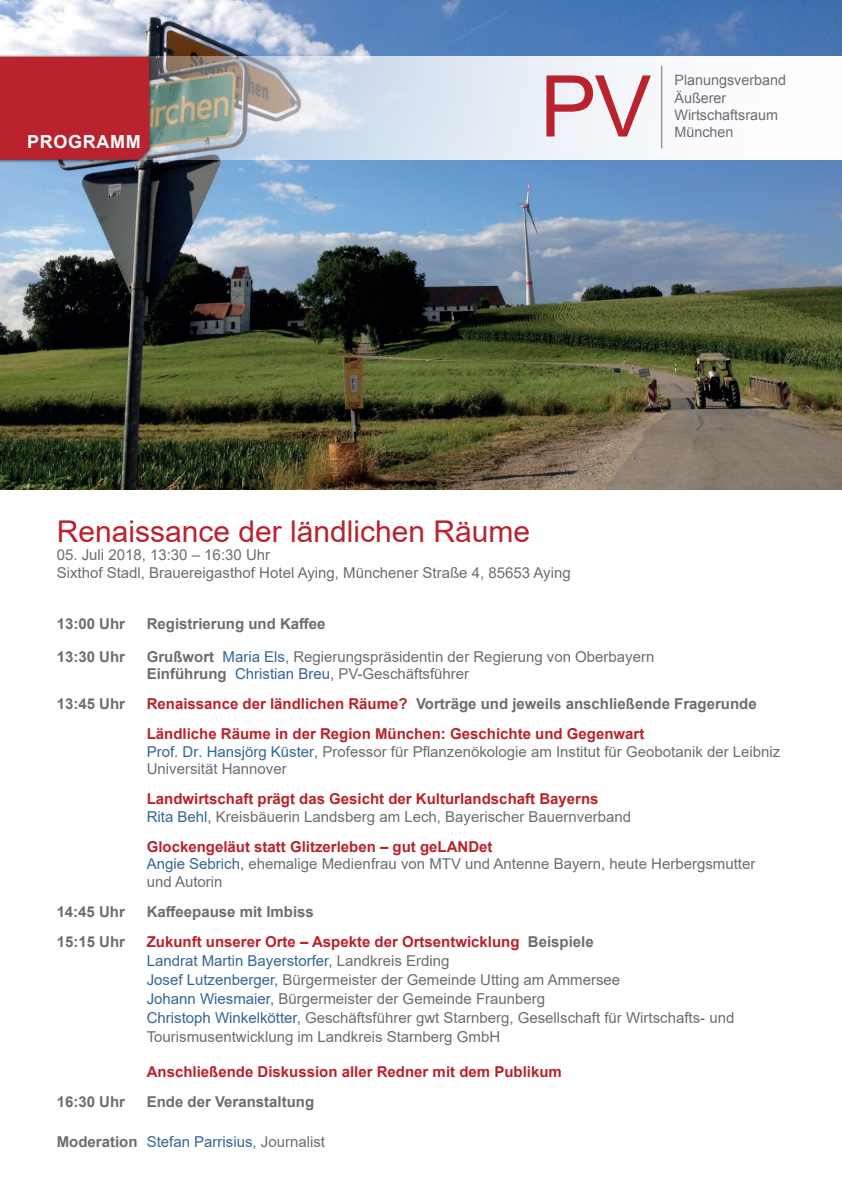
<style>
.page{position:relative;width:842px;height:1192px;background:#fff}
.page>*{position:absolute;margin:0;border:0;box-sizing:border-box;transform-origin:0 0}
.t1{font:85.35px "Arial";color:#ba222d}
.t2{font:30px "Arial";color:#ba222d}
.t3{font:700 18px "Arial";letter-spacing:.035em;color:#fff}
.t4{font:15px/19px "Arial";color:#6c6d70}
.t5{font:700 15px/30px "Arial";color:#ba222d}
.t6{font:700 15px "Arial";color:#6c6d70}
.t7{font:15px "Arial";color:#356695}
.t8{font:14.35px/17.2px "Arial";color:#6c6d70}
.s1{font-weight:700}
.s2{color:#356695}
.s3{color:#6c6d70}
.s4{font-weight:400;color:#356695}
.s5{font-weight:400;color:#6c6d70}
.s6{font-weight:700;color:#ba222d}
.s7{font-weight:700;color:#6c6d70}
</style>
<div class="page">
<img style="left:0;top:0;width:842px;height:490px">
<svg style="left:152px;top:57px;width:690px;height:103px"></svg>
<hr style="left:661px;top:66px;width:1px;height:82px;background:#939598">
<div style="left:0;top:54px;width:152px;height:109px;background:#231f20;opacity:.75"></div>
<div style="left:0;top:57px;width:149px;height:103px;background:#ba222d"></div>
<p class="t3" style="left:27px;top:129px;width:115px">PROGRAMM</p>
<h1 class="t1" style="left:540px;top:51px;width:113px">PV</h1>
<p class="t8" style="left:674px;top:72px;width:113px">Planungsverband<br>Äußerer<br>Wirtschaftsraum<br>München</p>
<h2 class="t2" style="left:57px;top:511px;width:475px">Renaissance der ländlichen Räume</h2>
<p class="t4" style="left:57px;top:546px;width:515px;line-height:18px">05. Juli 2018, 13:30 – 16:30 Uhr<br>Sixthof Stadl, Brauereigasthof Hotel Aying, Münchener Straße 4, 85653 Aying</p>
<p class="t6" style="left:57px;top:613px;width:70px">13:00 Uhr</p>
<p class="t6" style="left:147px;top:613px;width:180px">Registrierung und Kaffee</p>
<p class="t6" style="left:57px;top:646px;width:70px">13:30 Uhr</p>
<p class="t4" style="left:147px;top:647px;width:509px;line-height:17.5px"><span class="s1">Grußwort</span> <span class="s2">Maria Els,</span> Regierungspräsidentin der Regierung von Oberbayern<br><span class="s1">Einführung</span> <span class="s2">Christian Breu,</span> PV-Geschäftsführer</p>
<p class="t6" style="left:57px;top:693px;width:70px">13:45 Uhr</p>
<p class="t5" style="left:147px;top:689px;width:611px">Renaissance der ländlichen Räume? <span class="s3">Vorträge und jeweils anschließende Fragerunde<br></span>Ländliche Räume in der Region München: Geschichte und Gegenwart</p>
<p class="t4" style="left:147px;top:742px;width:635px;line-height:17.5px"><span class="s2">Prof. Dr. Hansjörg Küster,</span> Professor für Pflanzenökologie am Institut für Geobotanik der Leibniz<br>Universität Hannover</p>
<p class="t5" style="left:147px;top:790px;width:486px;line-height:17.5px">Landwirtschaft prägt das Gesicht der Kulturlandschaft Bayerns<br><span class="s4">Rita Behl,</span> <span class="s5">Kreisbäuerin Landsberg am Lech, Bayerischer Bauernverband</span></p>
<p class="t4" style="left:147px;top:837px;width:610px;line-height:17.5px"><span class="s6">Glockengeläut statt Glitzerleben – gut geLANDet<br></span><span class="s2">Angie Sebrich,</span> ehemalige Medienfrau von MTV und Antenne Bayern, heute Herbergsmutter und Autorin</p>
<p class="t6" style="left:57px;top:901px;width:70px">14:45 Uhr</p>
<p class="t6" style="left:147px;top:901px;width:169px">Kaffeepause mit Imbiss</p>
<p class="t6" style="left:57px;top:931px;width:70px">15:15 Uhr</p>
<p class="t4" style="left:147px;top:932px;width:589px"><span class="s6">Zukunft unserer Orte – Aspekte der Ortsentwicklung</span> <span class="s1">Beispiele<br></span><span class="s2">Landrat Martin Bayerstorfer,</span> Landkreis Erding<br><span class="s2">Josef Lutzenberger,</span> Bürgermeister der Gemeinde Utting am Ammersee<br><span class="s2">Johann Wiesmaier,</span> Bürgermeister der Gemeinde Fraunberg<br><span class="s2">Christoph Winkelkötter,</span> Geschäftsführer gwt Starnberg, Gesellschaft für Wirtschafts- und Tourismusentwicklung im Landkreis Starnberg GmbH</p>
<p class="t5" style="left:147px;top:1056px;width:417px">Anschließende Diskussion aller Redner mit dem Publikum</p>
<p class="t6" style="left:57px;top:1091px;width:70px">16:30 Uhr</p>
<p class="t6" style="left:147px;top:1091px;width:169px">Ende der Veranstaltung</p>
<p class="t7" style="left:57px;top:1131px;width:270px"><span class="s7">Moderation</span> Stefan Parrisius, <span class="s3">Journalist</span></p>
</div>
